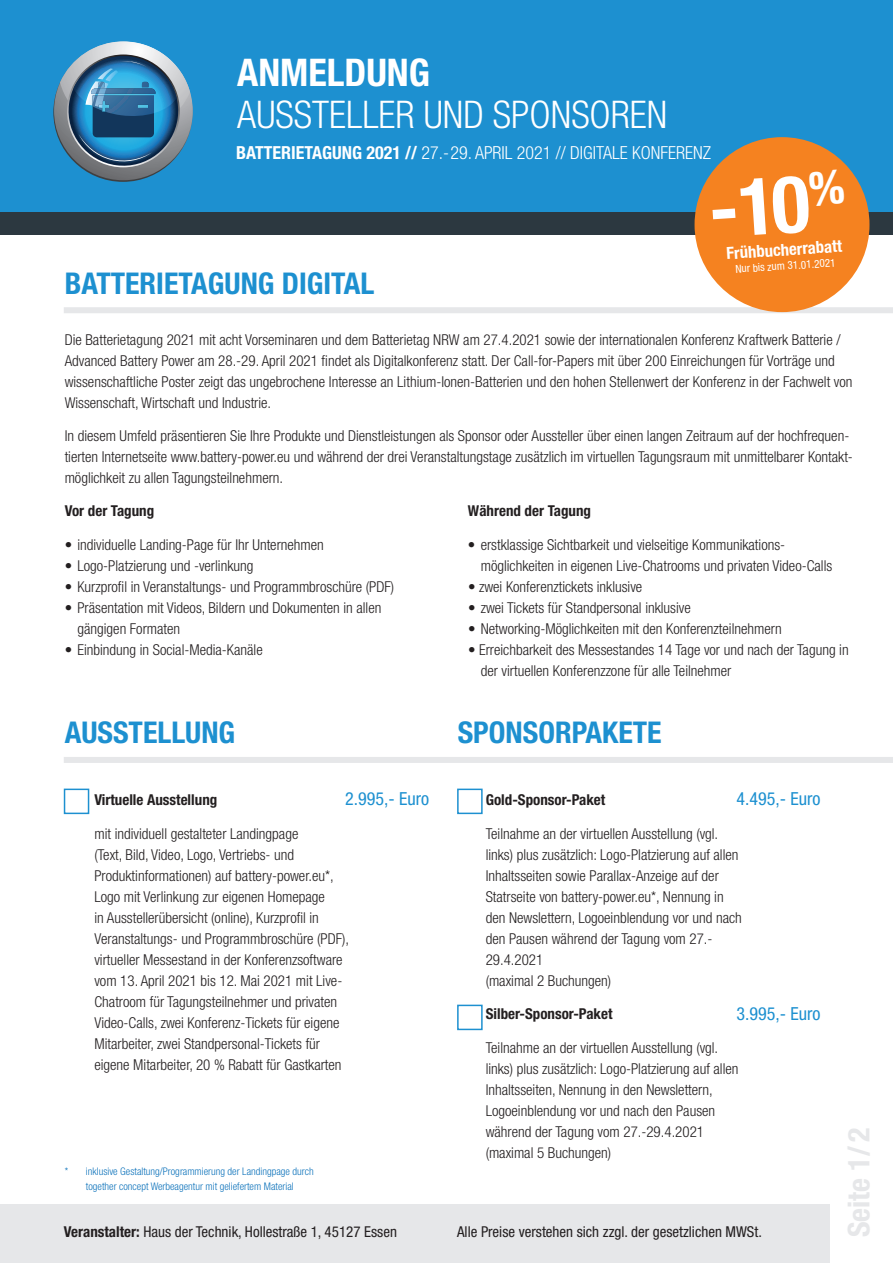
<style>
.page{position:relative;width:893px;height:1263px;background:#fff}
.page>*{position:absolute;margin:0;border:0;box-sizing:border-box;transform-origin:0 0}
.t1{font:700 condensed 79.35px "Helvetica Neue";color:#fff}
.t2{font:300 condensed 38.1px "Helvetica Neue";color:#fff}
.t3{font:700 condensed 38.1px "Helvetica Neue";color:#fff}
.t4{font:700 condensed 30px "Helvetica Neue";color:#1d90d0}
.t5{font:700 condensed 30px "Helvetica Neue";color:#e6e7e9}
.t6{font:300 condensed 18px "Helvetica Neue";color:#fff}
.t7{font:condensed 18px "Helvetica Neue";color:#1d90d0}
.t8{font:700 condensed 16.65px "Helvetica Neue";color:#fff}
.t9{font:300 condensed 15px/21px "Helvetica Neue";color:#231f20}
.t10{font:condensed 15px "Helvetica Neue";color:#231f20}
.t11{font:700 condensed 15px "Helvetica Neue";color:#231f20}
.t12{font:condensed 11.1px "Helvetica Neue";color:#fff}
.t13{font:300 condensed 10.5px/15px "Helvetica Neue";color:#0e73bb;text-align:center}
.s1{font-weight:700}
</style>
<div class="page">
<div style="left:0;top:1204px;width:829px;height:59px;background:#e6e7e9"></div>
<div style="left:0;top:0;width:893px;height:217px;background:#1d90d0"></div>
<div style="left:0;top:212px;width:893px;height:23px;background:#2c3840"></div>
<svg style="left:54px;top:42px;width:139px;height:138px"></svg>
<svg style="left:60px;top:41px;width:130px;height:128px"></svg>
<div style="left:64px;top:789px;width:25px;height:25px;background:#fff;border:2px solid #1d90d0"></div>
<div style="left:457px;top:789px;width:26px;height:25px;background:#fff;border:2px solid #1d90d0"></div>
<div style="left:457px;top:1005px;width:26px;height:25px;background:#fff;border:2px solid #1d90d0"></div>
<div style="left:64px;top:757px;width:829px;height:6px;background:#e6e7e9"></div>
<div style="left:64px;top:307px;width:829px;height:6px;background:#e6e7e9"></div>
<div style="left:694px;top:137px;width:175px;height:175px;background:#f58220;border-radius:50%"></div>
<h2 class="t3" style="left:237px;top:50px;width:194px">Anmeldung</h2>
<h2 class="t2" style="left:237px;top:93px;width:432px">Aussteller und Sponsoren</h2>
<p class="t6" style="left:236px;top:142px;width:476px"><span class="s1">Batterietagung 2021 //</span> 27.-29. April 2021 // Digitale Konferenz</p>
<h3 class="t4" style="left:65px;top:265px;width:311px">Batterietagung Digital</h3>
<h1 class="t1" style="left:705px;top:162px;width:139px;rotate:-4deg">-10<sup>%</sup></h1>
<p class="t8" style="left:726px;top:243px;width:120px;rotate:-4deg">Frühbucherrabatt</p>
<p class="t12" style="left:735px;top:263px;width:102px;rotate:-4deg">Nur bis zum 31.01.2021</p>
<p class="t9" style="left:65px;top:329px;width:789px">Die Batterietagung 2021 mit acht Vorseminaren und dem Batterietag NRW am 27.4.2021 sowie der internationalen Konferenz Kraftwerk Batterie / Advanced Battery Power am 28.-29. April 2021 findet als Digitalkonferenz statt. Der Call-for-Papers mit über 200 Einreichungen für Vorträge und wissenschaftliche Poster zeigt das ungebrochene Interesse an Lithium-Ionen-Batterien und den hohen Stellenwert der Konferenz in der Fachwelt von Wissenschaft, Wirtschaft und Industrie.</p>
<p class="t9" style="left:65px;top:425px;width:790px">In diesem Umfeld präsentieren Sie Ihre Produkte und Dienstleistungen als Sponsor oder Aussteller über einen langen Zeitraum auf der hochfrequen&shy;tierten Internetseite www.battery-power.eu und während der drei Veranstaltungstage zusätzlich im virtuellen Tagungsraum mit unmittelbarer Kontakt&shy;möglichkeit zu allen Tagungsteilnehmern.</p>
<p class="t11" style="left:65px;top:502px;width:91px">Vor der Tagung</p>
<p class="t9" style="left:65px;top:534px;width:261px">• individuelle Landing-Page für Ihr Unternehmen</p>
<p class="t9" style="left:65px;top:555px;width:190px">• Logo-Platzierung und -verlinkung</p>
<p class="t9" style="left:65px;top:576px;width:331px">• Kurzprofil in Veranstaltungs- und Programmbroschüre (PDF)</p>
<p class="t9" style="left:77px;top:597px;width:305px;text-indent:-13px">• Präsentation mit Videos, Bildern und Dokumenten in allen gängigen Formaten</p>
<p class="t9" style="left:65px;top:639px;width:200px">• Einbindung in Social-Media-Kanäle</p>
<p class="t11" style="left:468px;top:501px;width:124px">Während der Tagung</p>
<p class="t9" style="left:481px;top:534px;width:353px;text-indent:-13px">• erstklassige Sichtbarkeit und vielseitige Kommunikations&shy;möglichkeiten in eigenen Live-Chatrooms und privaten Video-Calls</p>
<p class="t9" style="left:468px;top:576px;width:176px">• zwei Konferenztickets inklusive</p>
<p class="t9" style="left:468px;top:597px;width:224px">• zwei Tickets für Standpersonal inklusive</p>
<p class="t9" style="left:468px;top:618px;width:315px">• Networking-Möglichkeiten mit den Konferenzteilnehmern</p>
<p class="t9" style="left:481px;top:639px;width:369px;text-indent:-13px">• Erreichbarkeit des Messestandes 14 Tage vor und nach der Tagung in der virtuellen Konferenzzone für alle Teilnehmer</p>
<h3 class="t4" style="left:65px;top:714px;width:172px">ausstellung</h3>
<h3 class="t4" style="left:458px;top:714px;width:205px">Sponsorpakete</h3>
<p class="t11" style="left:94px;top:790px;width:124px">Virtuelle Ausstellung</p>
<p class="t7" style="left:345px;top:788px;width:85px">2.995,- Euro</p>
<p class="t9" style="left:94px;top:823px;width:256px">mit individuell gestalteter Landingpage<br>(Text, Bild, Video, Logo, Vertriebs- und Produktinformationen) auf battery-power.eu*, Logo mit Verlinkung zur eigenen Homepage<br>in Ausstellerübersicht (online), Kurzprofil in Veranstaltungs- und Programmbroschüre (PDF), virtueller Messestand in der Konferenzsoftware vom 13. April 2021 bis 12. Mai 2021 mit Live-Chatroom für Tagungsteilnehmer und privaten Video-Calls, zwei Konferenz-Tickets für eigene Mitarbeiter, zwei Standpersonal-Tickets für eigene Mitarbeiter, 20 % Rabatt für Gastkarten</p>
<p class="t13" style="left:65px;top:1163px;width:251px">* inklusive Gestaltung/Programmierung der Landingpage durch together concept Werbeagentur mit geliefertem Material</p>
<p class="t11" style="left:486px;top:790px;width:121px">Gold-Sponsor-Paket</p>
<p class="t7" style="left:736px;top:788px;width:85px">4.495,- Euro</p>
<p class="t9" style="left:486px;top:823px;width:258px;text-indent:-30px">Teilnahme an der virtuellen Ausstellung (vgl. links) plus zusätzlich: Logo-Platzierung auf allen Inhaltsseiten sowie Parallax-Anzeige auf der Statrseite von battery-power.eu*, Nennung in den Newslettern, Logoeinblendung vor und nach den Pausen während der Tagung vom 27.- 29.4.2021<br>(maximal 2 Buchungen)</p>
<p class="t11" style="left:486px;top:1005px;width:128px">Silber-Sponsor-Paket</p>
<p class="t7" style="left:736px;top:1003px;width:85px">3.995,- Euro</p>
<p class="t9" style="left:486px;top:1037px;width:254px;text-indent:-30px">Teilnahme an der virtuellen Ausstellung (vgl. links) plus zusätzlich: Logo-Platzierung auf allen Inhaltsseiten, Nennung in den Newslettern, Logoeinblendung vor und nach den Pausen während der Tagung vom 27.-29.4.2021 (maximal 5 Buchungen)</p>
<p class="t10" style="left:64px;top:1223px;width:335px"><span class="s1">Veranstalter:</span> Haus der Technik, Hollestraße 1, 45127 Essen</p>
<p class="t10" style="left:457px;top:1223px;width:306px">Alle Preise verstehen sich zzgl. der gesetzlichen MWSt.</p>
<h3 class="t5" style="left:841px;top:1237px;width:111px;rotate:-90deg">Seite 1/ 2</h3>
</div>
